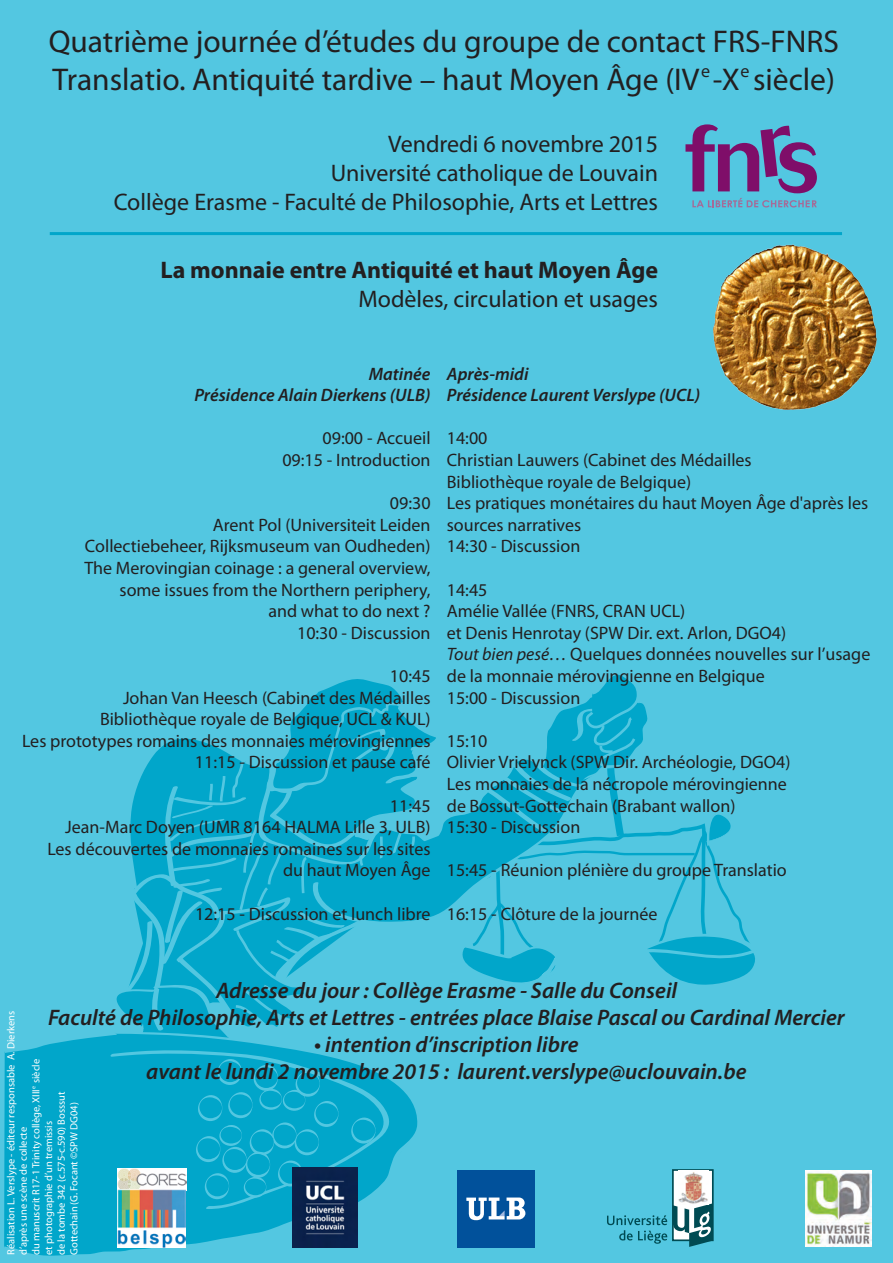
<style>
.page{position:relative;width:893px;height:1263px;background:#53c7e1}
.page>*{position:absolute;margin:0;border:0;box-sizing:border-box;transform-origin:0 0}
.t1{font:31.5px/37.8px "Myriad Pro";color:#231f20}
.t2{font:24px/28.8px "Myriad Pro";color:#231f20;text-align:right}
.t3{font:700 24px "Myriad Pro";color:#231f20}
.t4{font:italic 600 22.5px/27px "Myriad Pro";color:#231f20;text-align:center}
.t5{font:18px/21.6px "Myriad Pro";color:#231f20;text-align:right}
.t6{font:italic 600 18px/21.6px "Myriad Pro";color:#231f20}
.t7{font:10.5px/12.6px "Myriad Pro";color:#fff}
.t8{font:6px "Myriad Pro";color:#fff}
.s1{font-style:italic}
</style>
<div class="page">
<svg style="left:4px;top:1036px;width:531px;height:220px"></svg>
<svg style="left:111px;top:1043px;width:316px;height:174px"></svg>
<svg style="left:109px;top:1050px;width:284px;height:159px;fill:#01a6ca"></svg>
<svg style="left:113px;top:1050px;width:275px;height:158px;background:#0caacc"></svg>
<svg style="left:103px;top:674px;width:652px;height:369px"></svg>
<hr style="left:50px;top:232px;width:792px;height:3px;background:#01a6ca">
<img style="left:805px;top:1170px;width:66px;height:76px">
<div style="left:672px;top:1169px;width:42px;height:72px;background:#fff;border:2px solid #004b53"></div>
<svg style="left:607px;top:1215px;width:60px;height:29px"></svg>
<img style="left:678px;top:1170px;width:30px;height:33px">
<svg style="left:673px;top:1203px;width:40px;height:44px"></svg>
<div style="left:458px;top:1170px;width:77px;height:77px;background:#01519b"></div>
<svg style="left:466px;top:1197px;width:59px;height:23px"></svg>
<svg style="left:685px;top:124px;width:132px;height:83px"></svg>
<img style="left:292px;top:1168px;width:66px;height:80px">
<img style="left:713px;top:244px;width:164px;height:166px">
<img style="left:117px;top:1168px;width:69px;height:79px">
<h1 class="t1" style="left:49px;top:22px;width:792px">Quatrième journée d’études du groupe de contact FRS-FNRS<br>Translatio. Antiquité tardive – haut Moyen Âge (IV -X siècle)</h1>
<h2 class="t2" style="left:114px;top:129px;width:546px">Vendredi 6 novembre 2015<br>Université catholique de Louvain<br>Collège Erasme - Faculté de Philosophie, Arts et Lettres</h2>
<p class="t5" style="left:701px;top:60px;width:11px">e</p>
<p class="t5" style="left:740px;top:60px;width:11px">e</p>
<h2 class="t3" style="left:160px;top:254px;width:499px">La monnaie entre Antiquité et haut Moyen Âge</h2>
<h2 class="t2" style="left:358px;top:284px;width:301px">Modèles, circulation et usages</h2>
<p class="t6" style="left:194px;top:362px;width:238px;text-align:right">Matinée<br>Présidence Alain Dierkens (ULB)</p>
<p class="t5" style="left:282px;top:427px;width:150px">09:00 - Accueil<br>09:15 - Introduction</p>
<p class="t5" style="left:84px;top:492px;width:348px">09:30<br>Arent Pol (Universiteit Leiden<br>Collectiebeheer, Rijksmuseum van Oudheden)<br>The Merovingian coinage : a general overview, some issues from the Northern periphery,<br>and what to do next ?<br>10:30 - Discussion</p>
<p class="t5" style="left:22px;top:665px;width:410px">10:45<br>Johan Van Heesch (Cabinet des Médailles Bibliothèque royale de Belgique, UCL &amp; KUL)<br>Les prototypes romains des monnaies mérovingiennes 11:15 - Discussion et pause café</p>
<p class="t5" style="left:47px;top:794px;width:385px">11:45<br>Jean-Marc Doyen (UMR 8164 HALMA Lille 3, ULB)<br>Les découvertes de monnaies romaines sur les sites du haut Moyen Âge</p>
<p class="t5" style="left:195px;top:902px;width:237px">12:15 - Discussion et lunch libre</p>
<p class="t6" style="left:447px;top:362px;width:255px">Après-midi<br>Présidence Laurent Verslype (UCL)</p>
<p class="t5" style="left:447px;top:427px;width:423px;text-align:left">14:00<br>Christian Lauwers (Cabinet des Médailles<br>Bibliothèque royale de Belgique)<br>Les pratiques monétaires du haut Moyen Âge d'après les sources narratives<br>14:30 - Discussion</p>
<p class="t5" style="left:447px;top:578px;width:425px;text-align:left">14:45<br>Amélie Vallée (FNRS, CRAN UCL)<br>et Denis Henrotay (SPW Dir. ext. Arlon, DGO4)<br><span class="s1">Tout bien pesé…</span> Quelques données nouvelles sur l’usage de la monnaie mérovingienne en Belgique<br>15:00 - Discussion</p>
<p class="t5" style="left:447px;top:730px;width:345px;text-align:left">15:10<br>Olivier Vrielynck (SPW Dir. Archéologie, DGO4)<br>Les monnaies de la nécropole mérovingienne de Bossut-Gottechain (Brabant wallon)<br>15:30 - Discussion</p>
<p class="t5" style="left:447px;top:859px;width:341px">15:45 - Réunion plénière du groupe Translatio</p>
<p class="t5" style="left:447px;top:902px;width:212px">16:15 - Clôture de la journée</p>
<p class="t4" style="left:48px;top:977px;width:798px">Adresse du jour : Collège Erasme - Salle du Conseil<br>Faculté de Philosophie, Arts et Lettres - entrées place Blaise Pascal ou Cardinal Mercier</p>
<p class="t4" style="left:146px;top:1031px;width:602px">• intention d’inscription libre<br>avant le lundi 2 novembre 2015 : laurent.verslype@uclouvain.be</p>
<p class="t7" style="left:4px;top:1255px;width:246px;rotate:-90deg">Réalisation L. Verslype - éditeur responsable A. Dierkens d’après une scène de collecte<br>du manuscrit R17-1 Trinity collège, XIII siècle<br>et photographie d’un tremissis<br>de la tombe 342 (c.575-c.590) Bosssut<br>Gottechain (G. Focant ©SPW DG04)</p>
<p class="t8" style="left:30px;top:1088px;width:5px;rotate:-90deg">e</p>
</div>
